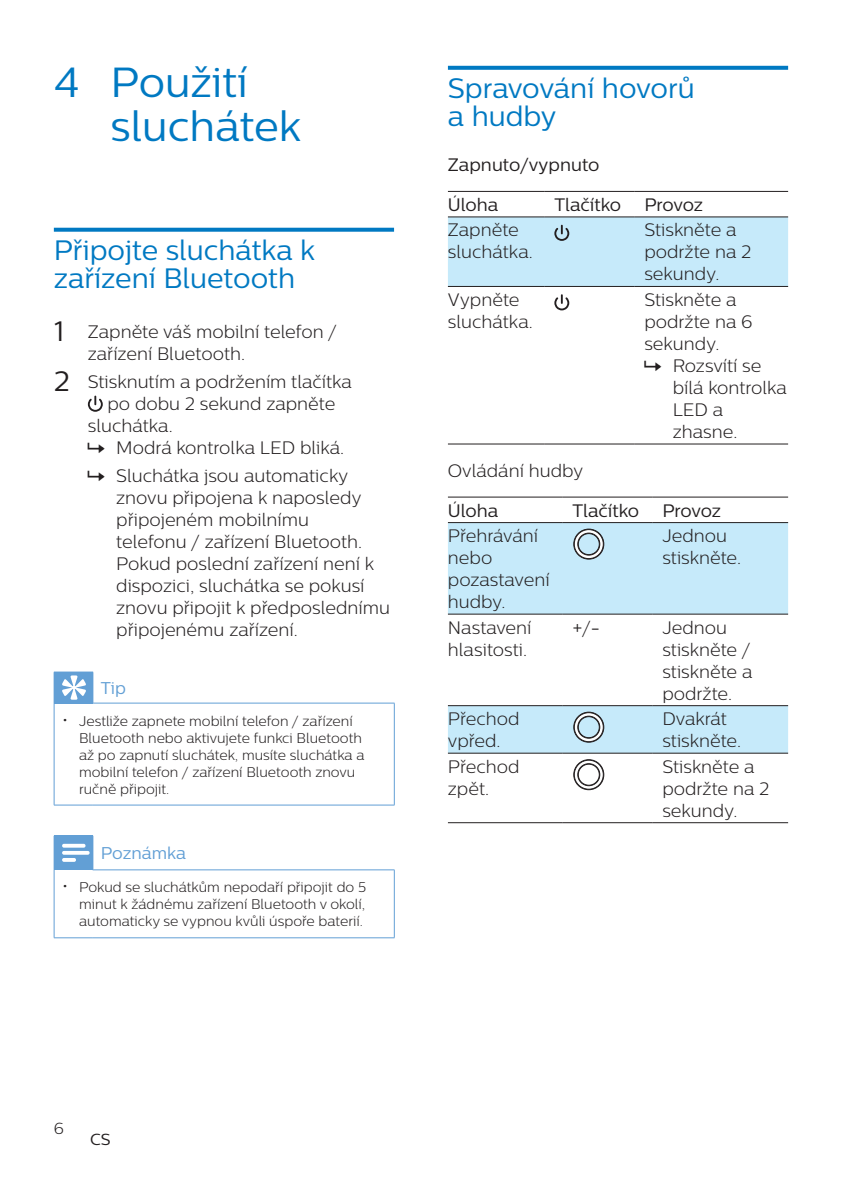
<style>
.page{position:relative;width:842px;height:1191px;background:#fff}
.page>*{position:absolute;margin:0;border:0;box-sizing:border-box;transform-origin:0 0}
.t1{font:42px/44px "Centrale Sans";color:#0079c2}
.heading2{font:28px/28px "Centrale Sans";color:#0079c2}
.Body_Text{font:300 18px/22px "Centrale Sans";color:#231f20}
.Body_Text-2{font:18px "Centrale Sans";color:#231f20}
.notes-caption-paragr{font:17px "Centrale Sans";color:#629fd5}
.tips-caption-paragra{font:17px "Centrale Sans";color:#629fd5}
.language_indication{font:16px "Centrale Sans";color:#231f20}
.t2{font:300 16px "Centrale Sans";color:#231f20}
.t3{font:300 14px/17px "Centrale Sans";color:#231f20}
.s1{font-weight:400;font-size:28px}
.s2{font-size:17px}
.s3{font-weight:300}
</style>
<div class="page">
<svg style="left:54px;top:228px;width:340px;height:4px"></svg>
<svg style="left:88px;top:395px;width:15px;height:17px"></svg>
<div style="left:54px;top:672px;width:39px;height:31px;background:#629fd5"></div>
<hr style="left:54px;top:703px;width:1px;height:102px;background:#629fd5">
<hr style="left:394px;top:703px;width:1px;height:102px;background:#629fd5">
<hr style="left:54px;top:804px;width:39px;height:1px;background:#629fd5">
<hr style="left:93px;top:804px;width:302px;height:1px;background:#629fd5">
<hr style="left:54px;top:671px;width:39px;height:1px;background:#629fd5">
<hr style="left:93px;top:672px;width:1px;height:31px;background:#629fd5">
<hr style="left:93px;top:703px;width:302px;height:1px;background:#629fd5">
<svg style="left:62px;top:675px;width:24px;height:24px"></svg>
<div style="left:54px;top:836px;width:39px;height:34px;background:#629fd5"></div>
<hr style="left:54px;top:870px;width:1px;height:67px;background:#629fd5">
<hr style="left:394px;top:870px;width:1px;height:67px;background:#629fd5">
<hr style="left:54px;top:937px;width:39px;height:1px;background:#629fd5">
<hr style="left:93px;top:937px;width:302px;height:1px;background:#629fd5">
<hr style="left:54px;top:835px;width:39px;height:1px;background:#629fd5">
<hr style="left:93px;top:836px;width:1px;height:33px;background:#629fd5">
<hr style="left:93px;top:869px;width:302px;height:1px;background:#629fd5">
<svg style="left:62px;top:844px;width:28px;height:18px"></svg>
<svg style="left:448px;top:66px;width:340px;height:4px"></svg>
<hr style="left:448px;top:191px;width:96px;height:1px;background:#231f20">
<hr style="left:544px;top:191px;width:90px;height:1px;background:#231f20">
<hr style="left:634px;top:191px;width:154px;height:1px;background:#231f20">
<hr style="left:448px;top:216px;width:96px;height:1px;background:#231f20">
<hr style="left:544px;top:216px;width:90px;height:1px;background:#231f20">
<hr style="left:634px;top:216px;width:154px;height:1px;background:#231f20">
<hr style="left:448px;top:286px;width:96px;height:1px;background:#231f20">
<hr style="left:544px;top:286px;width:90px;height:1px;background:#231f20">
<hr style="left:634px;top:286px;width:154px;height:1px;background:#231f20">
<hr style="left:448px;top:443px;width:96px;height:1px;background:#231f20">
<hr style="left:544px;top:443px;width:90px;height:1px;background:#231f20">
<hr style="left:634px;top:443px;width:154px;height:1px;background:#231f20">
<div style="left:448px;top:217px;width:340px;height:69px;background:#c6eafa"></div>
<svg style="left:554px;top:294px;width:15px;height:16px"></svg>
<svg style="left:448px;top:523px;width:340px;height:229px;fill:#c6eafa"></svg>
<hr style="left:448px;top:496px;width:114px;height:1px;background:#231f20">
<hr style="left:562px;top:496px;width:90px;height:1px;background:#231f20">
<hr style="left:652px;top:496px;width:136px;height:1px;background:#231f20">
<hr style="left:448px;top:522px;width:114px;height:1px;background:#231f20">
<hr style="left:562px;top:522px;width:90px;height:1px;background:#231f20">
<hr style="left:652px;top:522px;width:136px;height:1px;background:#231f20">
<hr style="left:448px;top:613px;width:114px;height:1px;background:#231f20">
<hr style="left:562px;top:613px;width:90px;height:1px;background:#231f20">
<hr style="left:652px;top:613px;width:136px;height:1px;background:#231f20">
<hr style="left:448px;top:705px;width:114px;height:1px;background:#231f20">
<hr style="left:562px;top:705px;width:90px;height:1px;background:#231f20">
<hr style="left:652px;top:705px;width:136px;height:1px;background:#231f20">
<hr style="left:448px;top:752px;width:114px;height:1px;background:#231f20">
<hr style="left:562px;top:752px;width:90px;height:1px;background:#231f20">
<hr style="left:652px;top:752px;width:136px;height:1px;background:#231f20">
<hr style="left:448px;top:822px;width:114px;height:1px;background:#231f20">
<hr style="left:562px;top:822px;width:90px;height:1px;background:#231f20">
<hr style="left:652px;top:822px;width:136px;height:1px;background:#231f20">
<svg style="left:572px;top:528px;width:33px;height:31px"></svg>
<svg style="left:572px;top:711px;width:33px;height:31px"></svg>
<svg style="left:573px;top:759px;width:32px;height:31px"></svg>
<p class="t1" style="left:111px;top:60px;width:192px;text-indent:-57px">4 Použití sluchátek</p>
<p class="heading2" style="left:54px;top:236px;width:263px">Připojte sluchátka k zařízení Bluetooth</p>
<p class="Body_Text" style="left:88px;top:321px;width:251px;text-indent:-34px"><span class="s1">1</span> Zapněte váš mobilní telefon / zařízení Bluetooth.</p>
<p class="Body_Text" style="left:54px;top:370px;width:300px"><span class="s1">2</span> Stisknutím a podržením tlačítka</p>
<p class="Body_Text" style="left:108px;top:392px;width:229px">po dobu 2 sekund zapněte</p>
<p class="Body_Text" style="left:88px;top:414px;width:86px">sluchátka.</p>
<p class="Body_Text" style="left:116px;top:436px;width:229px">Modrá kontrolka LED bliká.</p>
<p class="Body_Text" style="left:116px;top:464px;width:275px">Sluchátka jsou automaticky znovu připojena k naposledy připojeném mobilnímu<br>telefonu / zařízení Bluetooth.<br>Pokud poslední zařízení není k dispozici, sluchátka se pokusí znovu připojit k předposlednímu připojenému zařízení.</p>
<p class="tips-caption-paragra" style="left:101px;top:678px;width:27px">Tip</p>
<p class="t3" style="left:79px;top:712px;width:287px;text-indent:-17px"><span class="s2">•</span> Jestliže zapnete mobilní telefon / zařízení Bluetooth nebo aktivujete funkci Bluetooth až po zapnutí sluchátek, musíte sluchátka a mobilní telefon / zařízení Bluetooth znovu ručně připojit.</p>
<p class="notes-caption-paragr" style="left:101px;top:843px;width:87px">Poznámka</p>
<p class="t3" style="left:79px;top:879px;width:288px;text-align:justify;text-indent:-17px"><span class="s2">•</span> Pokud se sluchátkům nepodaří připojit do 5 minut k žádnému zařízení Bluetooth v okolí, automaticky se vypnou kvůli úspoře baterií.</p>
<p class="heading2" style="left:448px;top:74px;width:248px">Spravování hovorů a hudby</p>
<p class="Body_Text-2" style="left:448px;top:154px;width:153px">Zapnuto/vypnuto</p>
<p class="Body_Text-2" style="left:448px;top:194px;width:52px">Úloha</p>
<p class="Body_Text-2" style="left:554px;top:194px;width:68px">Tlačítko</p>
<p class="Body_Text-2" style="left:644px;top:194px;width:60px">Provoz</p>
<p class="Body_Text" style="left:448px;top:219px;width:86px">Zapněte sluchátka.</p>
<p class="Body_Text" style="left:644px;top:219px;width:108px">Stiskněte a podržte na 2 sekundy.</p>
<p class="Body_Text" style="left:448px;top:288px;width:86px">Vypněte sluchátka.</p>
<p class="Body_Text" style="left:644px;top:288px;width:110px">Stiskněte a podržte na 6 sekundy.</p>
<p class="Body_Text" style="left:673px;top:354px;width:116px">Rozsvítí se bílá kontrolka<br>LED a zhasne.</p>
<p class="Body_Text" style="left:448px;top:459px;width:137px">Ovládání hudby</p>
<p class="Body_Text-2" style="left:448px;top:500px;width:52px">Úloha</p>
<p class="Body_Text-2" style="left:572px;top:500px;width:68px">Tlačítko</p>
<p class="Body_Text-2" style="left:662px;top:500px;width:60px">Provoz</p>
<p class="Body_Text" style="left:448px;top:524px;width:103px">Přehrávání nebo pozastavení hudby.</p>
<p class="Body_Text" style="left:662px;top:524px;width:80px">Jednou stiskněte.</p>
<p class="Body_Text" style="left:448px;top:616px;width:85px">Nastavení hlasitosti.</p>
<p class="Body_Text-2" style="left:572px;top:617px;width:29px">+<span class="s3">/</span>-</p>
<p class="Body_Text" style="left:662px;top:616px;width:92px">Jednou stiskněte / stiskněte a podržte.</p>
<p class="Body_Text" style="left:448px;top:707px;width:73px">Přechod vpřed.</p>
<p class="Body_Text" style="left:662px;top:707px;width:80px">Dvakrát stiskněte.</p>
<p class="Body_Text" style="left:448px;top:755px;width:73px">Přechod zpět.</p>
<p class="Body_Text" style="left:662px;top:755px;width:108px">Stiskněte a podržte na 2 sekundy.</p>
<p class="t2" style="left:54px;top:1119px;width:12px">6</p>
<p class="language_indication" style="left:90px;top:1130px;width:22px">CS</p>
</div>
